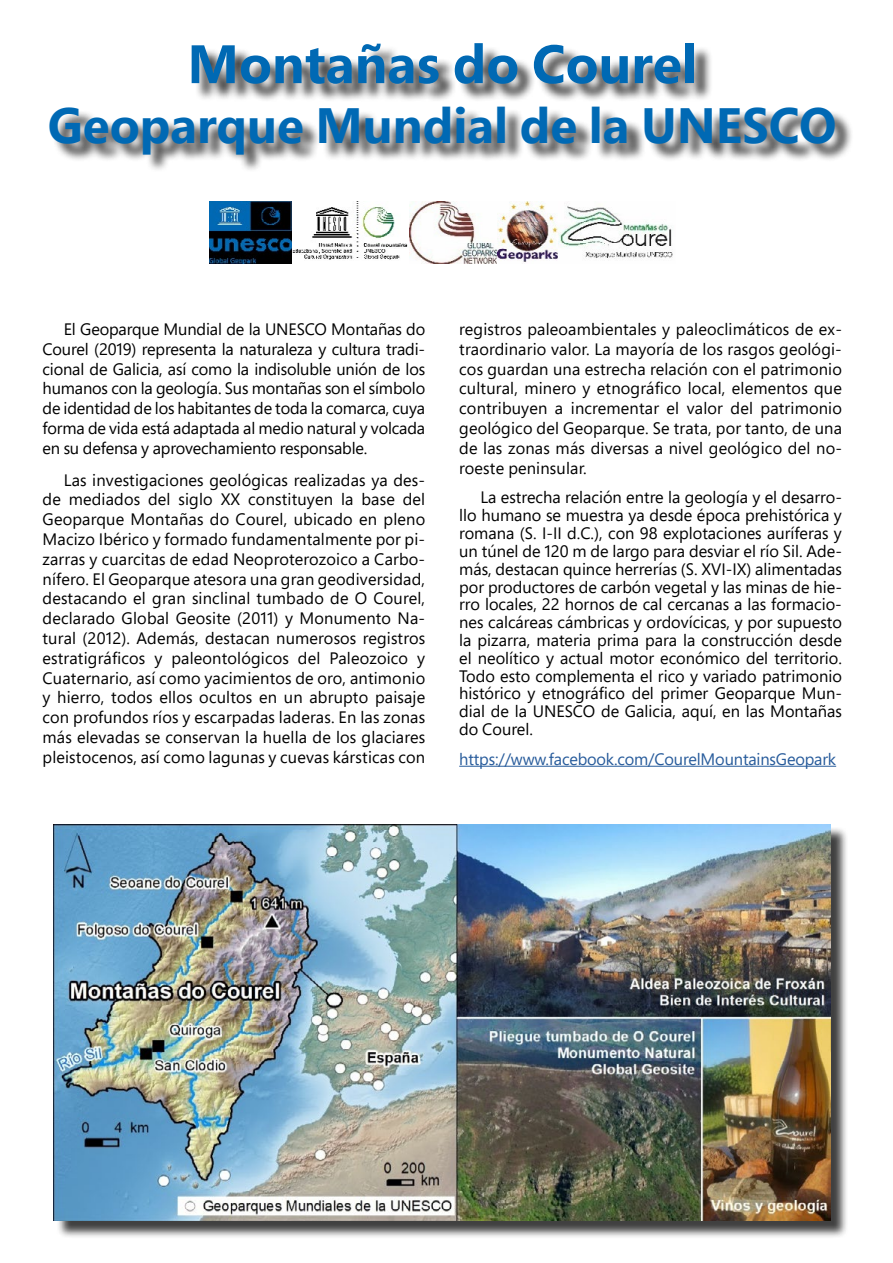
<style>
.page{position:relative;width:893px;height:1263px;background:#fff}
.page>*{position:absolute;margin:0;border:0;box-sizing:border-box;transform-origin:0 0}
.t1{font:700 54px "Segoe Pro";color:#0069b4}
.t2{font:700 49.5px "Segoe Pro";color:#0069b4}
.t3{font:16.5px/19.8px "Segoe Pro";color:#000;text-align:justify}
.t4{font:16.5px "Segoe Pro";letter-spacing:-.01em;color:#275b9b}
</style>
<div class="page">
<hr style="left:459px;top:766px;width:377px;height:1px;background:#275b9b">
<div style="left:52px;top:45px;width:802px;height:127px;background:#000;opacity:.75"></div>
<img style="left:209px;top:201px;width:464px;height:63px">
<div style="left:56px;top:827px;width:792px;height:412px;background:#000;opacity:.75"></div>
<img style="left:54px;top:824px;width:777px;height:396px">
<p class="t1" style="left:187px;top:26px;width:511px">Montañas do Courel</p>
<p class="t2" style="left:48px;top:90px;width:790px">Geoparque Mundial de la UNESCO</p>
<p class="t3" style="left:43px;top:319px;width:384px;text-indent:21px">El Geoparque Mundial de la UNESCO Montañas do Courel (2019) representa la naturaleza y cultura tradi&shy;cional de Galicia, así como la indisoluble unión de los humanos con la geología. Sus montañas son el símbolo de identidad de los habitantes de toda la comarca, cuya forma de vida está adaptada al medio natural y volcada en su defensa y aprovechamiento responsable.</p>
<p class="t3" style="left:43px;top:469px;width:384px;text-indent:21px">Las investigaciones geológicas realizadas ya des&shy;de mediados del siglo XX constituyen la base del Geoparque Montañas do Courel, ubicado en pleno Macizo Ibérico y formado fundamentalmente por pi&shy;zarras y cuarcitas de edad Neoproterozoico a Carbo&shy;nífero. El Geoparque atesora una gran geodiversidad, destacando el gran sinclinal tumbado de O Courel, declarado Global Geosite (2011) y Monumento Na&shy;tural (2012). Además, destacan numerosos registros estratigráficos y paleontológicos del Paleozoico y Cuaternario, así como yacimientos de oro, antimonio y hierro, todos ellos ocultos en un abrupto paisaje con profundos ríos y escarpadas laderas. En las zonas más elevadas se conservan la huella de los glaciares pleistocenos, así como lagunas y cuevas kársticas con</p>
<p class="t3" style="left:459px;top:319px;width:384px">registros paleoambientales y paleoclimáticos de ex&shy;traordinario valor. La mayoría de los rasgos geológi&shy;cos guardan una estrecha relación con el patrimonio cultural, minero y etnográfico local, elementos que contribuyen a incrementar el valor del patrimonio geológico del Geoparque. Se trata, por tanto, de una de las zonas más diversas a nivel geológico del no&shy;roeste peninsular.</p>
<p class="t3" style="left:459px;top:488px;width:384px;line-height:17.9px;text-indent:21px">La estrecha relación entre la geología y el desarro&shy;llo humano se muestra ya desde época prehistórica y romana (S. I-II d.C.), con 98 explotaciones auríferas y un túnel de 120 m de largo para desviar el río Sil. Ade&shy;más, destacan quince herrerías (S. XVI-IX) alimentadas por productores de carbón vegetal y las minas de hie&shy;rro locales, 22 hornos de cal cercanas a las formacio&shy;nes calcáreas cámbricas y ordovícicas, y por supuesto la pizarra, materia prima para la construcción desde el neolítico y actual motor económico del territorio.<br>Todo esto complementa el rico y variado patrimonio histórico y etnográfico del primer Geoparque Mun&shy;dial de la UNESCO de Galicia, aquí, en las Montañas do Courel.</p>
<p class="t4" style="left:459px;top:747px;width:378px">https://www.facebook.com/CourelMountainsGeopark</p>
</div>
